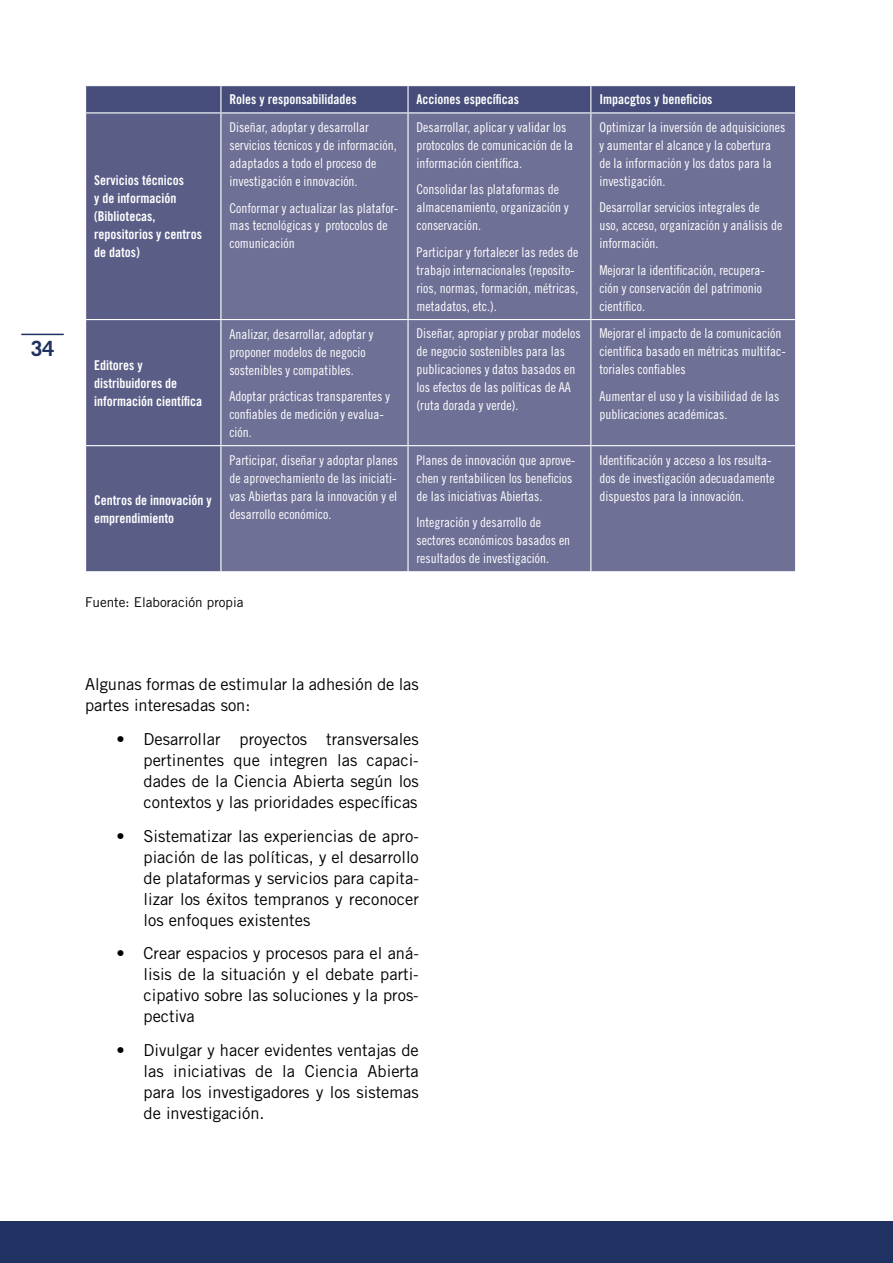
<style>
.page{position:relative;width:893px;height:1263px;background:#fff}
.page>*{position:absolute;margin:0;border:0;box-sizing:border-box;transform-origin:0 0}
.t1{font:700 21px "Trade Gothic";color:#1f3262}
.t2{font:16.5px/21px "Trade Gothic";color:#000;text-align:justify}
.t3{font:13.5px/18px "Trade Gothic Cond Eighteen";color:#fff}
.t4{font:13.5px/18px "Trade Gothic Bold Cond Twenty";color:#fff}
.t5{font:13.5px "Trade Gothic";color:#000}
</style>
<div class="page">
<div style="left:0;top:1221px;width:893px;height:42px;background:#1f3262"></div>
<hr style="left:21px;top:334px;width:43px;height:1px;background:#1f3262">
<div style="left:86px;top:113px;width:134px;height:458px;background:#5a5e87"></div>
<div style="left:221px;top:113px;width:574px;height:458px;background:#6f7096"></div>
<div style="left:85px;top:86px;width:711px;height:26px;background:#464d7a"></div>
<hr style="left:407px;top:113px;width:2px;height:206px;background:#fff">
<hr style="left:590px;top:113px;width:1px;height:206px;background:#fff">
<hr style="left:85px;top:319px;width:136px;height:1px;background:#fff">
<hr style="left:221px;top:319px;width:187px;height:1px;background:#fff">
<hr style="left:408px;top:319px;width:183px;height:1px;background:#fff">
<hr style="left:407px;top:320px;width:2px;height:125px;background:#fff">
<hr style="left:591px;top:319px;width:205px;height:1px;background:#fff">
<hr style="left:590px;top:320px;width:1px;height:125px;background:#fff">
<hr style="left:85px;top:445px;width:136px;height:1px;background:#fff">
<hr style="left:221px;top:445px;width:187px;height:1px;background:#fff">
<hr style="left:408px;top:445px;width:183px;height:1px;background:#fff">
<hr style="left:407px;top:446px;width:2px;height:125px;background:#fff">
<hr style="left:591px;top:445px;width:205px;height:1px;background:#fff">
<hr style="left:590px;top:446px;width:1px;height:125px;background:#fff">
<h1 class="t1" style="left:31px;top:336px;width:25px">34</h1>
<p class="t4" style="left:94px;top:171px;width:109px">Servicios técnicos<br>y de información (Bibliotecas, repositorios y centros de datos)</p>
<p class="t4" style="left:94px;top:356px;width:109px">Editores y distribuidores de información científica</p>
<p class="t4" style="left:94px;top:491px;width:119px">Centros de innovación y emprendimiento</p>
<p class="t4" style="left:229px;top:91px;width:129px">Roles y responsabilidades</p>
<p class="t4" style="left:417px;top:91px;width:104px">Acciones específicas</p>
<p class="t4" style="left:599px;top:91px;width:115px">Impacgtos y beneficios</p>
<p class="t3" style="left:229px;top:118px;width:169px">Diseñar, adoptar y desarrollar servicios técnicos y de información, adaptados a todo el proceso de investigación e innovación.</p>
<p class="t3" style="left:229px;top:199px;width:170px">Conformar y actualizar las platafor&shy;mas tecnológicas y protocolos de comunicación</p>
<p class="t3" style="left:229px;top:325px;width:145px">Analizar, desarrollar, adoptar y proponer modelos de negocio sostenibles y compatibles.</p>
<p class="t3" style="left:229px;top:387px;width:162px">Adoptar prácticas transparentes y confiables de medición y evalua&shy;ción.</p>
<p class="t3" style="left:416px;top:118px;width:158px">Desarrollar, aplicar y validar los protocolos de comunicación de la información científica.</p>
<p class="t3" style="left:416px;top:180px;width:154px">Consolidar las plataformas de almacenamiento, organización y conservación.</p>
<p class="t3" style="left:416px;top:243px;width:163px">Participar y fortalecer las redes de trabajo internacionales (reposito&shy;rios, normas, formación, métricas, metadatos, etc.).</p>
<p class="t3" style="left:599px;top:118px;width:187px">Optimizar la inversión de adquisiciones y aumentar el alcance y la cobertura de la información y los datos para la investigación.</p>
<p class="t3" style="left:599px;top:198px;width:184px">Desarrollar servicios integrales de uso, acceso, organización y análisis de información.</p>
<p class="t3" style="left:599px;top:261px;width:167px">Mejorar la identificación, recupera&shy;ción y conservación del patrimonio científico.</p>
<p class="t3" style="left:416px;top:324px;width:166px">Diseñar, apropiar y probar modelos de negocio sostenibles para las publicaciones y datos basados en los efectos de las políticas de AA (ruta dorada y verde).</p>
<p class="t3" style="left:599px;top:324px;width:188px">Mejorar el impacto de la comunicación científica basado en métricas multifac&shy;toriales confiables</p>
<p class="t3" style="left:599px;top:387px;width:181px">Aumentar el uso y la visibilidad de las publicaciones académicas.</p>
<p class="t3" style="left:229px;top:451px;width:170px;text-align:justify">Participar, diseñar y adoptar planes de aprovechamiento de las iniciati&shy;vas Abiertas para la innovación y el desarrollo económico.</p>
<p class="t3" style="left:416px;top:451px;width:160px">Planes de innovación que aprove&shy;chen y rentabilicen los beneficios de las iniciativas Abiertas.</p>
<p class="t3" style="left:416px;top:513px;width:155px">Integración y desarrollo de sectores económicos basados en resultados de investigación.</p>
<p class="t3" style="left:599px;top:451px;width:177px">Identificación y acceso a los resulta&shy;dos de investigación adecuadamente dispuestos para la innovación.</p>
<p class="t5" style="left:85px;top:594px;width:160px">Fuente: Elaboración propia</p>
<p class="t2" style="left:85px;top:673px;width:335px">Algunas formas de estimular la adhesión de las partes interesadas son:</p>
<p class="t2" style="left:144px;top:728px;width:277px;text-indent:-27px">• Desarrollar proyectos transversales pertinentes que integren las capaci&shy;dades de la Ciencia Abierta según los contextos y las prioridades específicas</p>
<p class="t2" style="left:144px;top:825px;width:277px;text-indent:-27px">• Sistematizar las experiencias de apro&shy;piación de las políticas, y el desarrollo de plataformas y servicios para capita&shy;lizar los éxitos tempranos y reconocer los enfoques existentes</p>
<p class="t2" style="left:144px;top:943px;width:277px;text-indent:-27px">• Crear espacios y procesos para el aná&shy;lisis de la situación y el debate parti&shy;cipativo sobre las soluciones y la pros&shy;pectiva</p>
<p class="t2" style="left:144px;top:1039px;width:277px;text-indent:-27px">• Divulgar y hacer evidentes ventajas de las iniciativas de la Ciencia Abierta para los investigadores y los sistemas de investigación.</p>
</div>
